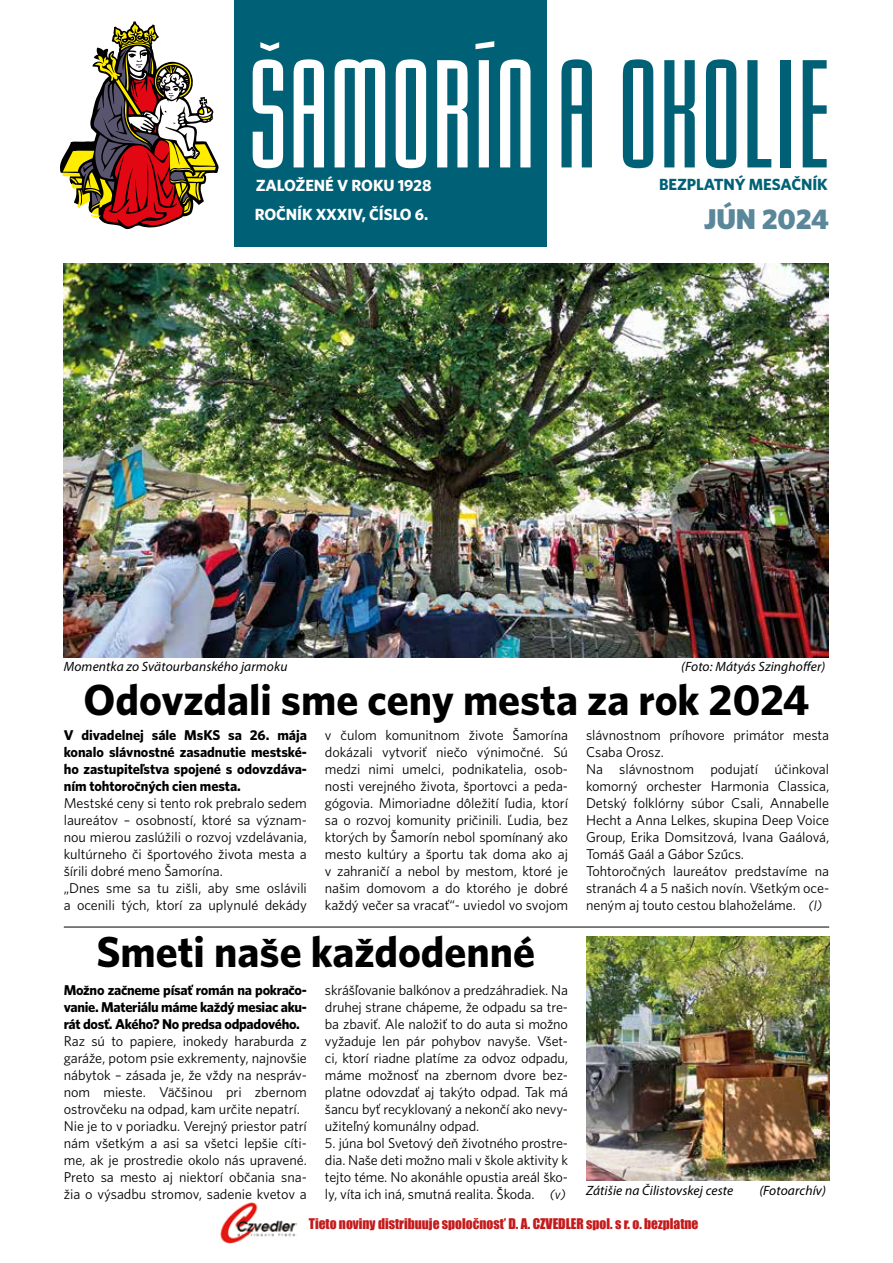
<style>
.page{position:relative;width:893px;height:1263px;background:#fff}
.page>*{position:absolute;margin:0;border:0;box-sizing:border-box;transform-origin:0 0}
.t1{font:43.5px "Whitney CE Bold";color:#000}
.t2{font:28.65px "Whitney CE Black";letter-spacing:-.005em;color:#5a8799}
.t3{font:16.2px "Whitney CE Bold";letter-spacing:-.005em;color:#fff}
.t4{font:16.2px "Whitney CE Bold";letter-spacing:-.005em;color:#006176}
.t5{font:14.25px/17px "Whitney C Ebook";letter-spacing:-.005em;color:#000}
.t6{font:14.25px/17px "Whitney CE Bold";letter-spacing:-.02em;color:#000;text-align:justify}
.t7{font:italic 13.5px "Myriad Pro";letter-spacing:.01em;color:#000}
.t8{font:13.5px "Impact";color:#c51a1b}
.s1{font-style:italic;font-size:13.5px}
</style>
<div class="page">
<img style="left:64px;top:264px;width:765px;height:393px">
<div style="left:234px;top:0;width:313px;height:247px;background:#006176"></div>
<svg style="left:60px;top:21px;width:159px;height:209px"></svg>
<svg style="left:260px;top:42px;width:19px;height:9px"></svg>
<svg style="left:253px;top:59px;width:30px;height:109px"></svg>
<svg style="left:294px;top:59px;width:30px;height:108px"></svg>
<svg style="left:335px;top:59px;width:50px;height:108px"></svg>
<svg style="left:396px;top:59px;width:30px;height:109px"></svg>
<svg style="left:437px;top:60px;width:31px;height:107px"></svg>
<svg style="left:475px;top:41px;width:19px;height:126px"></svg>
<svg style="left:500px;top:59px;width:30px;height:108px"></svg>
<svg style="left:561px;top:59px;width:31px;height:108px"></svg>
<svg style="left:623px;top:59px;width:30px;height:109px"></svg>
<svg style="left:664px;top:60px;width:31px;height:107px"></svg>
<svg style="left:706px;top:59px;width:30px;height:109px"></svg>
<svg style="left:747px;top:60px;width:24px;height:107px"></svg>
<div style="left:781px;top:60px;width:10px;height:107px;background:#006176"></div>
<svg style="left:803px;top:60px;width:24px;height:107px"></svg>
<img style="left:220px;top:1202px;width:76px;height:41px">
<hr style="left:64px;top:927px;width:765px;height:1px;background:#000">
<img style="left:586px;top:937px;width:243px;height:244px">
<p class="t3" style="left:256px;top:176px;width:177px">ZALOŽENÉ V ROKU 1928</p>
<p class="t4" style="left:659px;top:175px;width:170px">BEZPLATNÝ MESAČNÍK</p>
<p class="t3" style="left:255px;top:204px;width:175px">ROČNÍK XXXIV, ČÍSLO 6.</p>
<h2 class="t2" style="left:704px;top:201px;width:127px">JÚN 2024</h2>
<p class="t7" style="left:64px;top:658px;width:225px">Momentka zo Svätourbanského jarmoku</p>
<p class="t7" style="left:681px;top:658px;width:146px">(Foto: Mátyás Szinghoffer)</p>
<h1 class="t1" style="left:83px;top:674px;width:727px">Odovzdali sme ceny mesta za rok 2024</h1>
<p class="t6" style="left:64px;top:726px;width:245px">V divadelnej sále MsKS sa 26. mája konalo slávnostné zasadnutie mestské&shy;ho zastupiteľstva spojené s odovzdáva&shy;ním tohtoročných cien mesta.</p>
<p class="t5" style="left:64px;top:794px;width:245px">Mestské ceny si tento rok prebralo sedem laureátov – osobností, ktoré sa význam&shy;nou mierou zaslúžili o rozvoj vzdelávania, kultúrneho či športového života mesta a šírili dobré meno Šamorína.<br>„Dnes sme sa tu zišli, aby sme oslávili a ocenili tých, ktorí za uplynulé dekády</p>
<p class="t5" style="left:325px;top:726px;width:245px;text-align:justify">v čulom komunitnom živote Šamorína dokázali vytvoriť niečo výnimočné. Sú medzi nimi umelci, podnikatelia, osob&shy;nosti verejného života, športovci a peda&shy;gógovia. Mimoriadne dôležití ľudia, ktorí sa o rozvoj komunity pričinili. Ľudia, bez ktorých by Šamorín nebol spomínaný ako mesto kultúry a športu tak doma ako aj v zahraničí a nebol by mestom, ktoré je našim domovom a do ktorého je dobré každý večer sa vracať“- uviedol vo svojom</p>
<p class="t5" style="left:586px;top:726px;width:245px">slávnostnom príhovore primátor mesta Csaba Orosz.<br>Na slávnostnom podujatí účinkoval komorný orchester Harmonia Classica, Detský folklórny súbor Csali, Annabelle Hecht a Anna Lelkes, skupina Deep Voice Group, Erika Domsitzová, Ivana Gaálová, Tomáš Gaál a Gábor Szűcs.<br>Tohtoročných laureátov predstavíme na stranách 4 a 5 našich novín. Všetkým oce&shy;neným aj touto cestou blahoželáme. <span class="s1">(l)</span></p>
<h1 class="t1" style="left:97px;top:926px;width:440px">Smeti naše každodenné</h1>
<p class="t6" style="left:64px;top:981px;width:245px">Možno začneme písať román na pokračo&shy;vanie. Materiálu máme každý mesiac aku&shy;rát dosť. Akého? No predsa odpadového.</p>
<p class="t5" style="left:64px;top:1032px;width:245px">Raz sú to papiere, inokedy haraburda z garáže, potom psie exkrementy, najnovšie nábytok – zásada je, že vždy na nespráv&shy;nom mieste. Väčšinou pri zbernom ostrovčeku na odpad, kam určite nepatrí.<br>Nie je to v poriadku. Verejný priestor patrí nám všetkým a asi sa všetci lepšie cíti&shy;me, ak je prostredie okolo nás upravené.<br>Preto sa mesto aj niektorí občania sna&shy;žia o výsadbu stromov, sadenie kvetov a</p>
<p class="t5" style="left:325px;top:981px;width:245px;text-align:justify">skrášľovanie balkónov a predzáhradiek. Na druhej strane chápeme, že odpadu sa tre&shy;ba zbaviť. Ale naložiť to do auta si možno vyžaduje len pár pohybov navyše. Všet&shy;ci, ktorí riadne platíme za odvoz odpadu, máme možnosť na zbernom dvore bez&shy;platne odovzdať aj takýto odpad. Tak má šancu byť recyklovaný a nekončí ako nevy&shy;užiteľný komunálny odpad.</p>
<p class="t5" style="left:325px;top:1135px;width:245px;text-align:justify">5. júna bol Svetový deň životného prostre&shy;dia. Naše deti možno mali v škole aktivity k tejto téme. No akonáhle opustia areál ško&shy;ly, víta ich iná, smutná realita. Škoda. <span class="s1">(v)</span></p>
<p class="t7" style="left:586px;top:1182px;width:149px">Zátišie na Čilistovskej ceste</p>
<p class="t7" style="left:759px;top:1182px;width:68px">(Fotoarchív)</p>
<p class="t8" style="left:309px;top:1213px;width:391px">Tieto noviny distribuuje spoločnosť D. A. CZVEDLER spol. s r. o. bezplatne</p>
</div>
